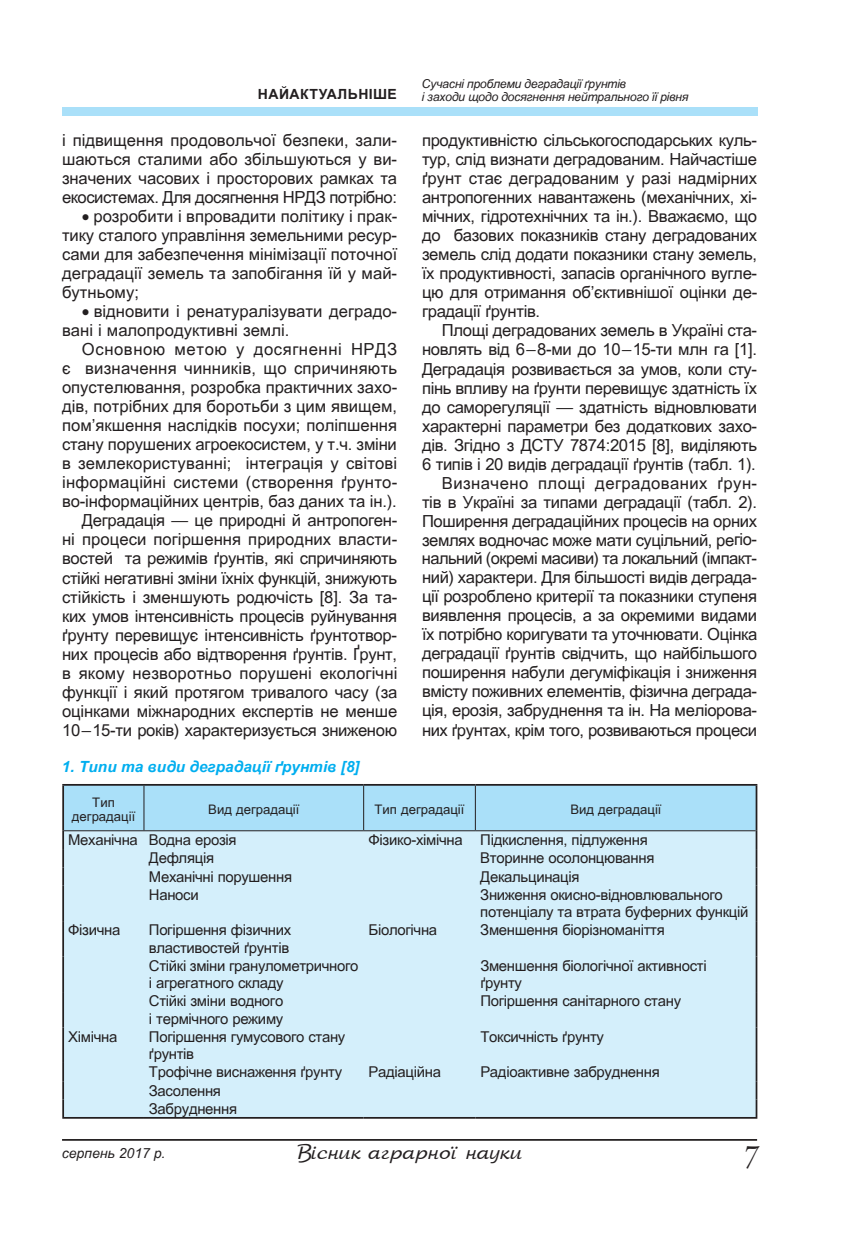
<style>
.page{position:relative;width:844px;height:1241px;background:#fff}
.page>*{position:absolute;margin:0;border:0;box-sizing:border-box;transform-origin:0 0}
.t1{font:italic 31.5px "Lazurski C";color:#231f20}
.t2{font:21px "AS Arbat";color:#231f20}
.t3{font:16.62px/19.1px "Visnyk";letter-spacing:-.02em;color:#231f20;text-align:justify}
.t4{font:16.62px/19.1px "Visnyk";color:#231f20}
.t5{font:italic 700 15.4px "Visnyk";color:#00aeef}
.t6{font:14.88px/17.2px "Visnyk";letter-spacing:-.02em;color:#231f20}
.t7{font:700 14px "Arial";letter-spacing:.035em;color:#231f20}
.t8{font:italic 14px "Visnyk";color:#231f20}
.t9{font:13.12px/14px "Visnyk";color:#231f20;text-align:center}
.t10{font:italic 12.25px/13.5px "Visnyk";letter-spacing:-.02em;color:#231f20}
</style>
<div class="page">
<div style="left:62px;top:108px;width:694px;height:8px;background:#aae0f9"></div>
<hr style="left:62px;top:1138px;width:694px;height:2px;background:#231f20">
<div style="left:64px;top:885px;width:691px;height:231px;background:#d4effb"></div>
<hr style="left:62px;top:783px;width:82px;height:2px;background:#231f20">
<hr style="left:144px;top:783px;width:219px;height:2px;background:#231f20">
<hr style="left:363px;top:783px;width:112px;height:2px;background:#231f20">
<hr style="left:475px;top:783px;width:282px;height:2px;background:#231f20">
<hr style="left:62px;top:885px;width:2px;height:36px;background:#231f20">
<svg style="left:62px;top:784px;width:695px;height:101px;background:#bbe1f2"></svg>
<hr style="left:755px;top:885px;width:2px;height:36px;background:#231f20">
<hr style="left:62px;top:921px;width:2px;height:35px;background:#231f20">
<hr style="left:62px;top:956px;width:2px;height:35px;background:#231f20">
<hr style="left:62px;top:991px;width:2px;height:36px;background:#231f20">
<hr style="left:755px;top:921px;width:2px;height:35px;background:#231f20">
<hr style="left:755px;top:956px;width:2px;height:35px;background:#231f20">
<hr style="left:755px;top:991px;width:2px;height:36px;background:#231f20">
<hr style="left:62px;top:1027px;width:2px;height:35px;background:#231f20">
<svg style="left:62px;top:1062px;width:2px;height:54px"></svg>
<hr style="left:62px;top:1116px;width:82px;height:2px;background:#231f20">
<hr style="left:755px;top:1027px;width:2px;height:35px;background:#231f20">
<svg style="left:755px;top:1062px;width:2px;height:54px"></svg>
<hr style="left:363px;top:1116px;width:112px;height:2px;background:#231f20">
<hr style="left:475px;top:1116px;width:282px;height:2px;background:#231f20">
<hr style="left:144px;top:1116px;width:219px;height:2px;background:#231f20">
<p class="t7" style="left:258px;top:84px;width:140px">Найактуальніше</p>
<p class="t10" style="left:422px;top:77px;width:268px">Сучасні проблеми деградації ґрунтів<br>і заходи щодо досягнення нейтрального її рівня</p>
<p class="t3" style="left:62px;top:131px;width:336px">і підвищення продовольчої безпеки, зали&shy;шаються сталими або збільшуються у ви&shy;значених часових і просторових рамках та екосистемах. Для досягнення НРДЗ потрібно:</p>
<p class="t3" style="left:62px;top:207px;width:336px;text-indent:20px">• розробити і впровадити політику і прак&shy;тику сталого управління земельними ресур&shy;сами для забезпечення мінімізації поточної деградації земель та запобігання їй у май&shy;бутньому;</p>
<p class="t4" style="left:62px;top:302px;width:336px;text-indent:20px">• відновити і ренатуралізувати деградо&shy;вані і малопродуктивні землі.</p>
<p class="t3" style="left:62px;top:340px;width:337px;text-align:right">Основною метою у досягненні НРДЗ<br>є визначення чинників, що спричиняють опустелювання, розробка практичних захо&shy;дів, потрібних для боротьби з цим явищем, пом’якшення наслідків посухи; поліпшення стану порушених агроекосистем, у т.ч. зміни в землекористуванні; інтеграція у світові інформаційні системи (створення ґрунто&shy;во-інформаційних центрів, баз даних та ін.).<br>Деградація — це природні й антропоген-<br>ні процеси погіршення природних власти&shy;востей та режимів ґрунтів, які спричиняють стійкі негативні зміни їхніх функцій, знижують стійкість і зменшують родючість [8]. За та&shy;ких умов інтенсивність процесів руйнування ґрунту перевищує інтенсивність ґрунтотвор&shy;них процесів або відтворення ґрунтів. Ґрунт, в якому незворотньо порушені екологічні функції і який протягом тривалого часу (за оцінками міжнародних експертів не менше 10–15-ти років) характеризується зниженою</p>
<p class="t3" style="left:422px;top:131px;width:337px">продуктивністю сільськогосподарських куль&shy;тур, слід визнати деградованим. Найчастіше ґрунт стає деградованим у разі надмірних антропогенних навантажень (механічних, хі&shy;мічних, гідротехнічних та ін.). Вважаємо, що до базових показників стану деградованих земель слід додати показники стану земель, їх продуктивності, запасів органічного вугле&shy;цю для отримання об’єктивнішої оцінки де&shy;градації ґрунтів.</p>
<p class="t3" style="left:422px;top:321px;width:337px;text-align:right">Площі деградованих земель в Україні ста&shy;новлять від 6–8-ми до 10–15-ти млн га [1].<br>Деградація розвивається за умов, коли сту&shy;пінь впливу на ґрунти перевищує здатність їх до саморегуляції — здатність відновлювати характерні параметри без додаткових захо&shy;дів. Згідно з ДСТУ 7874:2015 [8], виділяють 6 типів і 20 видів деградації ґрунтів (табл. 1).<br>Визначено площі деградованих ґрун&shy;тів в Україні за типами деградації (табл. 2).<br>Поширення деградаційних процесів на орних землях водночас може мати суцільний, регіо&shy;нальний (окремі масиви) та локальний (імпакт&shy;ний) характери. Для більшості видів деграда&shy;ції розроблено критерії та показники ступеня виявлення процесів, а за окремими видами їх потрібно коригувати та уточнювати. Оцінка деградації ґрунтів свідчить, що найбільшого поширення набули дегуміфікація і зниження вмісту поживних елементів, фізична деграда&shy;ція, ерозія, забруднення та ін. На меліорова&shy;них ґрунтах, крім того, розвиваються процеси</p>
<p class="t5" style="left:62px;top:757px;width:299px">1. Типи та види деградації ґрунтів [8]</p>
<p class="t9" style="left:72px;top:795px;width:65px">Тип деградації</p>
<p class="t9" style="left:208px;top:802px;width:93px">Вид деградації</p>
<p class="t9" style="left:374px;top:802px;width:91px">Тип деградації</p>
<p class="t9" style="left:570px;top:802px;width:93px">Вид деградації</p>
<p class="t6" style="left:68px;top:831px;width:170px">Механічна Водна ерозія</p>
<p class="t6" style="left:368px;top:831px;width:280px">Фізико-хімічна Підкислення, підлуження</p>
<p class="t6" style="left:149px;top:849px;width:67px">Дефляція</p>
<p class="t6" style="left:480px;top:849px;width:176px">Вторинне осолонцювання</p>
<p class="t6" style="left:149px;top:867px;width:145px">Механічні порушення</p>
<p class="t6" style="left:480px;top:867px;width:101px">Декальцинація</p>
<p class="t6" style="left:149px;top:886px;width:51px">Наноси</p>
<p class="t6" style="left:480px;top:886px;width:269px">Зниження окисно-відновлювального потенціалу та втрата буферних функцій</p>
<p class="t6" style="left:68px;top:921px;width:54px">Фізична</p>
<p class="t6" style="left:149px;top:921px;width:144px">Погіршення фізичних властивостей ґрунтів</p>
<p class="t6" style="left:368px;top:921px;width:70px">Біологічна</p>
<p class="t6" style="left:480px;top:921px;width:186px">Зменшення біорізноманіття</p>
<p class="t6" style="left:149px;top:956px;width:211px">Стійкі зміни гранулометричного і агрегатного складу</p>
<p class="t6" style="left:480px;top:956px;width:228px">Зменшення біологічної активності ґрунту</p>
<p class="t6" style="left:149px;top:992px;width:136px">Стійкі зміни водного і термічного режиму</p>
<p class="t6" style="left:480px;top:992px;width:202px">Погіршення санітарного стану</p>
<p class="t6" style="left:68px;top:1027px;width:51px">Хімічна</p>
<p class="t6" style="left:149px;top:1027px;width:198px">Погіршення гумусового стану ґрунтів</p>
<p class="t6" style="left:480px;top:1027px;width:125px">Токсичність ґрунту</p>
<p class="t6" style="left:149px;top:1063px;width:195px">Трофічне виснаження ґрунту</p>
<p class="t6" style="left:368px;top:1063px;width:74px">Радіаційна</p>
<p class="t6" style="left:480px;top:1063px;width:181px">Радіоактивне забруднення</p>
<p class="t6" style="left:149px;top:1080px;width:90px;line-height:18.2px">Засолення<br>Забруднення</p>
<p class="t8" style="left:62px;top:1145px;width:105px">серпень 2017 р.</p>
<p class="t2" style="left:297px;top:1138px;width:226px">Вісник аграрної науки</p>
<h1 class="t1" style="left:740px;top:1136px;width:18px">7</h1>
</div>
